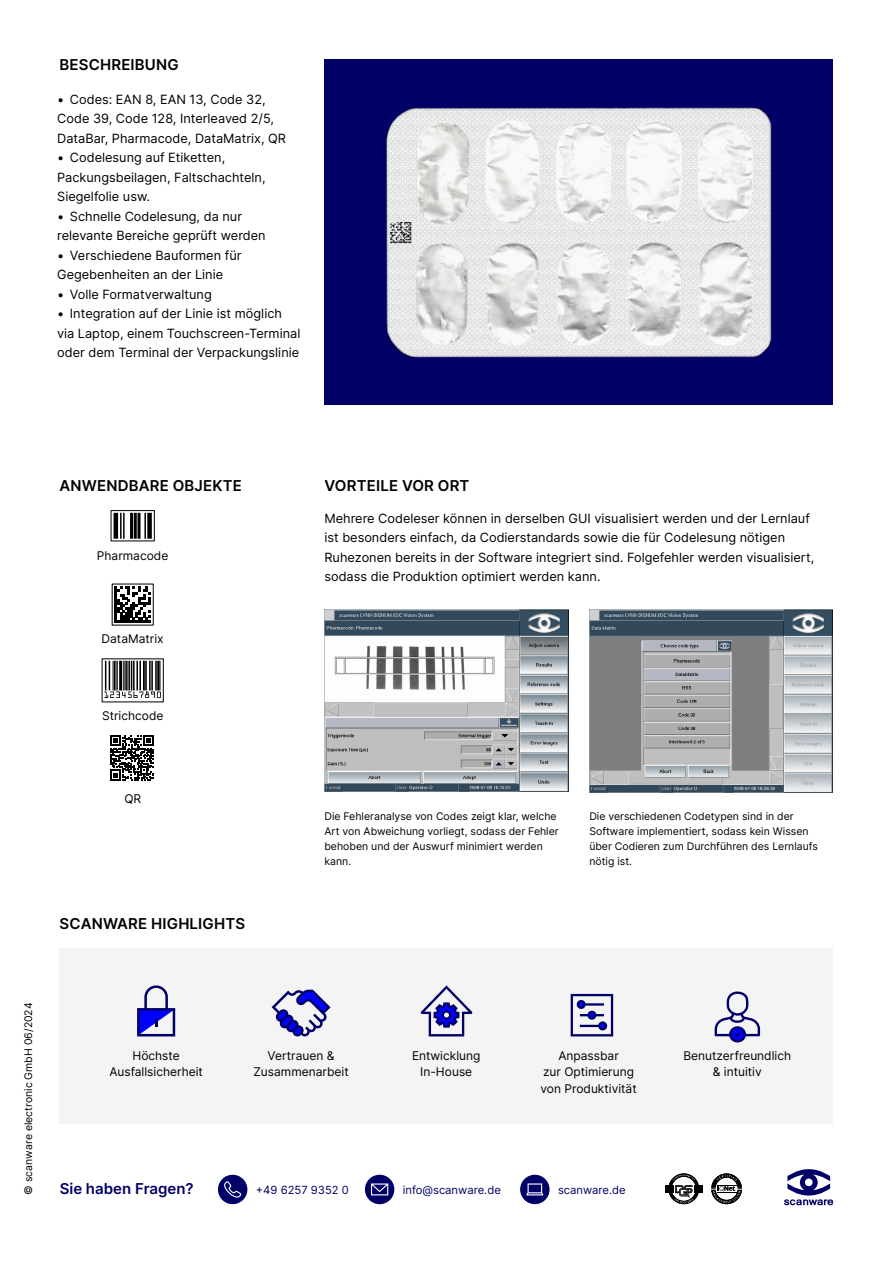
<style>
.page{position:relative;width:893px;height:1263px;background:#fff}
.page>*{position:absolute;margin:0;border:0;box-sizing:border-box;transform-origin:0 0}
.t1{font:600 15px "Inter";letter-spacing:.01em;color:#000}
.t2{font:600 15px "Inter";color:#006}
.t3{font:12.75px/19.5px "Inter";color:#000}
.t4{font:12px/16.5px "Inter";color:#000;text-align:center}
.t5{font:11.25px "Inter";color:#006}
.t6{font:10.5px/15px "Inter";color:#000}
</style>
<div class="page">
<svg style="left:784px;top:1169px;width:49px;height:36px"></svg>
<svg style="left:711px;top:1173px;width:31px;height:31px"></svg>
<svg style="left:665px;top:1173px;width:37px;height:31px"></svg>
<div style="left:218px;top:1175px;width:29px;height:29px;background:#006;border-radius:50%"></div>
<svg style="left:224px;top:1181px;width:17px;height:16px"></svg>
<div style="left:365px;top:1175px;width:29px;height:29px;background:#006;border-radius:50%"></div>
<svg style="left:371px;top:1183px;width:17px;height:12px"></svg>
<div style="left:520px;top:1175px;width:30px;height:29px;background:#006;border-radius:50%"></div>
<svg style="left:526px;top:1183px;width:17px;height:12px"></svg>
<div style="left:60px;top:948px;width:773px;height:176px;background:#f4f4f4"></div>
<svg style="left:137px;top:985px;width:38px;height:51px"></svg>
<svg style="left:715px;top:991px;width:45px;height:51px"></svg>
<svg style="left:571px;top:994px;width:42px;height:42px"></svg>
<svg style="left:421px;top:985px;width:51px;height:51px"></svg>
<svg style="left:272px;top:989px;width:58px;height:47px"></svg>
<div style="left:324px;top:60px;width:509px;height:345px;background:#006"></div>
<img style="left:385px;top:107px;width:387px;height:251px">
<svg style="left:110px;top:735px;width:44px;height:46px"></svg>
<img style="left:325px;top:609px;width:243px;height:183px">
<img style="left:589px;top:610px;width:244px;height:182px">
<svg style="left:104px;top:661px;width:57px;height:37px"></svg>
<svg style="left:115px;top:587px;width:36px;height:36px"></svg>
<div style="left:111px;top:510px;width:44px;height:31px;border:1px solid #000"></div>
<div style="left:147px;top:513px;width:5px;height:26px;background:#000"></div>
<hr style="left:144px;top:513px;width:2px;height:26px;background:#000">
<hr style="left:138px;top:513px;width:3px;height:26px;background:#000">
<hr style="left:134px;top:513px;width:3px;height:26px;background:#000">
<hr style="left:130px;top:513px;width:3px;height:26px;background:#000">
<hr style="left:123px;top:513px;width:2px;height:26px;background:#000">
<hr style="left:120px;top:513px;width:2px;height:26px;background:#000">
<hr style="left:114px;top:513px;width:4px;height:26px;background:#000">
<p class="t1" style="left:60px;top:54px;width:121px">BESCHREIBUNG</p>
<p class="t3" style="left:57px;top:89px;width:230px">• Codes: EAN 8, EAN 13, Code 32,<br>Code 39, Code 128, Interleaved 2/5,<br>DataBar, Pharmacode, DataMatrix, QR</p>
<p class="t3" style="left:57px;top:148px;width:210px">• Codelesung auf Etiketten,<br>Packungsbeilagen, Faltschachteln,<br>Siegelfolie usw.</p>
<p class="t3" style="left:57px;top:206px;width:210px">• Schnelle Codelesung, da nur relevante Bereiche geprüft werden</p>
<p class="t3" style="left:57px;top:245px;width:186px">• Verschiedene Bauformen für<br>Gegebenheiten an der Linie</p>
<p class="t3" style="left:57px;top:284px;width:156px">• Volle Formatverwaltung</p>
<p class="t3" style="left:57px;top:304px;width:245px">• Integration auf der Linie ist möglich via Laptop, einem Touchscreen-Terminal oder dem Terminal der Verpackungslinie</p>
<p class="t1" style="left:60px;top:475px;width:184px">ANWENDBARE OBJEKTE</p>
<p class="t4" style="left:97px;top:547px;width:73px">Pharmacode</p>
<p class="t4" style="left:102px;top:630px;width:64px">DataMatrix</p>
<p class="t4" style="left:102px;top:707px;width:63px">Strichcode</p>
<p class="t1" style="left:325px;top:475px;width:146px">VORTEILE VOR ORT</p>
<p class="t3" style="left:324px;top:508px;width:491px">Mehrere Codeleser können in derselben GUI visualisiert werden und der Lernlauf ist besonders einfach, da Codierstandards sowie die für Codelesung nötigen Ruhezonen bereits in der Software integriert sind. Folgefehler werden visualisiert, sodass die Produktion optimiert werden kann.</p>
<p class="t4" style="left:124px;top:790px;width:18px">QR</p>
<p class="t1" style="left:60px;top:912px;width:187px">SCANWARE HIGHLIGHTS</p>
<p class="t6" style="left:324px;top:808px;width:236px">Die Fehleranalyse von Codes zeigt klar, welche Art von Abweichung vorliegt, sodass der Fehler behoben und der Auswurf minimiert werden kann.</p>
<p class="t6" style="left:589px;top:808px;width:230px">Die verschiedenen Codetypen sind in der Software implementiert, sodass kein Wissen über Codieren zum Durchführen des Lernlaufs nötig ist.</p>
<p class="t6" style="left:21px;top:1194px;width:193px;rotate:-90deg">© scanware electronic GmbH 06/2024</p>
<p class="t4" style="left:109px;top:1047px;width:95px">Höchste<br>Ausfallsicherheit</p>
<p class="t2" style="left:60px;top:1177px;width:135px">Sie haben Fragen?</p>
<p class="t4" style="left:253px;top:1047px;width:97px">Vertrauen &amp;<br>Zusammenarbeit</p>
<p class="t4" style="left:412px;top:1047px;width:70px">Entwicklung<br>In-House</p>
<p class="t4" style="left:540px;top:1047px;width:98px">Anpassbar<br>zur Optimierung von Produktivität</p>
<p class="t4" style="left:683px;top:1047px;width:109px">Benutzerfreundlich &amp; intuitiv</p>
<p class="t5" style="left:256px;top:1181px;width:95px">+49 6257 9352 0</p>
<p class="t5" style="left:403px;top:1181px;width:100px">info@scanware.de</p>
<p class="t5" style="left:558px;top:1181px;width:69px">scanware.de</p>
</div>
